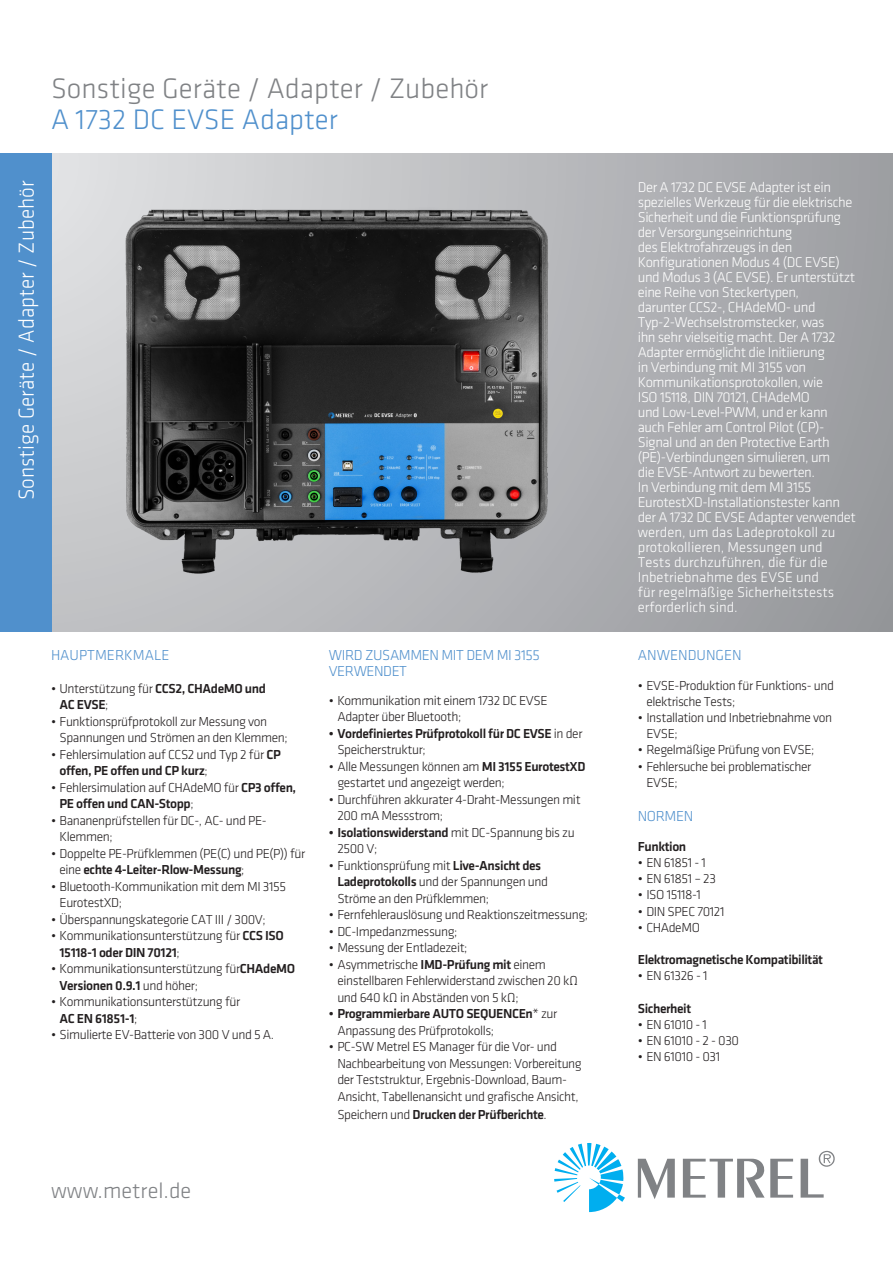
<style>
.page{position:relative;width:893px;height:1263px;background:#fff}
.page>*{position:absolute;margin:0;border:0;box-sizing:border-box;transform-origin:0 0}
.naslov{font:300 29.25px "Klavika";color:#808285}
.naslov-2{font:300 29.25px "Klavika";color:#5090cc}
.naslov-3{font:300 22.5px "Klavika";color:#fff;scale:.95 1}
.t1{font:300 22.5px "Klavika";color:#808285}
.Bulet_FUNCTIONS{font:300 15px/16.5px "Klavika";letter-spacing:-.03em;color:#5090cc}
.Bulet_FUNCTIONS-2{font:300 15px "Klavika";color:#5090cc}
.podnaslov{font:300 14.7px/15px "Klavika";letter-spacing:-.03em;color:#fff}
.t2{font:300 13.5px/16.5px "Klavika";letter-spacing:-.03em;color:#231f20}
.Bulet_APPLICATIONS{font:500 13.5px/16.5px "Klavika";letter-spacing:-.03em;color:#231f20}
.s1{font-weight:300}
.s2{font-weight:500}
</style>
<div class="page">
<div style="left:0;top:153px;width:893px;height:478px;background:linear-gradient(to right,#d8d9db,#9b9ca0)"></div>
<svg style="left:554px;top:1143px;width:71px;height:69px"></svg>
<svg style="left:638px;top:1150px;width:197px;height:49px"></svg>
<div style="left:0;top:153px;width:51px;height:478px;background:#5090cc"></div>
<img style="left:124px;top:200px;width:428px;height:384px">
<p class="naslov" style="left:51px;top:72px;width:439px">Sonstige Geräte / Adapter / Zubehör</p>
<p class="naslov-2" style="left:51px;top:104px;width:289px">A 1732 DC EVSE Adapter</p>
<p class="naslov-3" style="left:14px;top:500px;width:338px;rotate:-90deg">Sonstige Geräte / Adapter / Zubehör</p>
<p class="Bulet_FUNCTIONS-2" style="left:51px;top:647px;width:120px">HAUPTMERKMALE</p>
<p class="Bulet_APPLICATIONS" style="left:60px;top:680px;width:208px;text-indent:-9px"><span class="s1">• Unterstützung für</span> CCS2, CHAdeMO und<br>AC EVSE<span class="s1">;</span></p>
<p class="t2" style="left:60px;top:713px;width:230px;text-indent:-9px">• Funktionsprüfprotokoll zur Messung von<br>Spannungen und Strömen an den Klemmen;</p>
<p class="t2" style="left:60px;top:746px;width:223px;text-indent:-9px">• Fehlersimulation auf CCS2 und Typ 2 für <span class="s2">CP offen, PE offen und CP kurz</span>;</p>
<p class="t2" style="left:60px;top:779px;width:238px;text-indent:-9px">• Fehlersimulation auf CHAdeMO für <span class="s2">CP3 offen,<br>PE offen und CAN-Stopp</span>;</p>
<p class="t2" style="left:60px;top:812px;width:209px;text-indent:-9px">• Bananenprüfstellen für DC-, AC- und PE-<br>Klemmen;</p>
<p class="t2" style="left:60px;top:845px;width:247px;text-indent:-9px">• Doppelte PE-Prüfklemmen (PE(C) und PE(P)) für eine <span class="s2">echte 4-Leiter-Rlow-Messung</span>;</p>
<p class="t2" style="left:60px;top:878px;width:228px;text-indent:-9px">• Bluetooth-Kommunikation mit dem MI 3155<br>EurotestXD;</p>
<p class="t2" style="left:51px;top:911px;width:216px">• Überspannungskategorie CAT III / 300V;</p>
<p class="t2" style="left:60px;top:928px;width:226px;text-indent:-9px">• Kommunikationsunterstützung für <span class="s2">CCS ISO<br>15118-1 oder DIN 70121</span>;</p>
<p class="t2" style="left:60px;top:961px;width:237px;text-indent:-9px">• Kommunikationsunterstützung für<span class="s2">CHAdeMO<br>Versionen 0.9.1</span> und höher;</p>
<p class="t2" style="left:60px;top:994px;width:182px;text-indent:-9px">• Kommunikationsunterstützung für<br><span class="s2">AC EN 61851-1</span>;</p>
<p class="t2" style="left:51px;top:1027px;width:225px">• Simulierte EV-Batterie von 300 V und 5 A.</p>
<p class="Bulet_FUNCTIONS" style="left:329px;top:647px;width:213px">WIRD ZUSAMMEN MIT DEM MI 3155<br>VERWENDET</p>
<p class="t2" style="left:337px;top:692px;width:212px;text-indent:-9px">• Kommunikation mit einem 1732 DC EVSE<br>Adapter über Bluetooth;</p>
<p class="Bulet_APPLICATIONS" style="left:337px;top:725px;width:247px;text-indent:-9px">• Vordefiniertes Prüfprotokoll für DC EVSE <span class="s1">in der<br>Speicherstruktur;</span></p>
<p class="t2" style="left:337px;top:758px;width:250px;text-indent:-9px">• Alle Messungen können am <span class="s2">MI 3155 EurotestXD </span>gestartet und angezeigt werden;</p>
<p class="t2" style="left:337px;top:791px;width:245px;text-indent:-9px">• Durchführen akkurater 4-Draht-Messungen mit<br>200 mA Messstrom;</p>
<p class="t2" style="left:337px;top:824px;width:239px;text-indent:-9px"><span class="s2">• Isolationswiderstand</span> mit DC-Spannung bis zu<br>2500 V;</p>
<p class="t2" style="left:337px;top:857px;width:212px;text-indent:-9px">• Funktionsprüfung mit <span class="s2">Live-Ansicht des<br>Ladeprotokolls</span> und der Spannungen und<br>Ströme an den Prüfklemmen;</p>
<p class="t2" style="left:329px;top:907px;width:261px">• Fernfehlerauslösung und Reaktionszeitmessung;</p>
<p class="t2" style="left:329px;top:923px;width:130px">• DC-Impedanzmessung;</p>
<p class="t2" style="left:329px;top:940px;width:140px">• Messung der Entladezeit;</p>
<p class="t2" style="left:337px;top:956px;width:242px;text-indent:-9px">• Asymmetrische <span class="s2">IMD-Prüfung mit</span> einem einstellbaren Fehlerwiderstand zwischen 20 kΩ und 640 kΩ in Abständen von 5 kΩ;</p>
<p class="t2" style="left:337px;top:1006px;width:222px;text-indent:-9px"><span class="s2">• Programmierbare AUTO SEQUENCEn</span>* zur<br>Anpassung des Prüfprotokolls;</p>
<p class="t2" style="left:337px;top:1039px;width:246px;text-indent:-9px">• PC-SW Metrel ES Manager für die Vor- und Nachbearbeitung von Messungen: Vorbereitung der Teststruktur, Ergebnis-Download, Baum-Ansicht, Tabellenansicht und grafische Ansicht,</p>
<p class="Bulet_APPLICATIONS" style="left:337px;top:1106px;width:211px"><span class="s1">Speichern und</span> Drucken der Prüfberichte<span class="s1">.</span></p>
<p class="t1" style="left:51px;top:1178px;width:142px">www.metrel.de</p>
<p class="podnaslov" style="left:638px;top:180px;width:219px">Der A 1732 DC EVSE Adapter ist ein spezielles Werkzeug für die elektrische<br>Sicherheit und die Funktionsprüfung der Versorgungseinrichtung<br>des Elektrofahrzeugs in den<br>Konfigurationen Modus 4 (DC EVSE) und Modus 3 (AC EVSE). Er unterstützt eine Reihe von Steckertypen,<br>darunter CCS2-, CHAdeMO- und<br>Typ-2-Wechselstromstecker, was<br>ihn sehr vielseitig macht. Der A 1732<br>Adapter ermöglicht die Initiierung<br>in Verbindung mit MI 3155 von<br>Kommunikationsprotokollen, wie<br>ISO 15118, DIN 70121, CHAdeMO<br>und Low-Level-PWM, und er kann auch Fehler am Control Pilot (CP)-<br>Signal und an den Protective Earth (PE)-Verbindungen simulieren, um<br>die EVSE-Antwort zu bewerten.<br>In Verbindung mit dem MI 3155<br>EurotestXD-Installationstester kann der A 1732 DC EVSE Adapter verwendet werden, um das Ladeprotokoll zu protokollieren, Messungen und<br>Tests durchzuführen, die für die<br>Inbetriebnahme des EVSE und<br>für regelmäßige Sicherheitstests erforderlich sind.</p>
<p class="Bulet_FUNCTIONS-2" style="left:638px;top:647px;width:105px">ANWENDUNGEN</p>
<p class="t2" style="left:646px;top:677px;width:189px;text-indent:-9px">• EVSE-Produktion für Funktions- und elektrische Tests;</p>
<p class="t2" style="left:646px;top:710px;width:187px;text-indent:-9px">• Installation und Inbetriebnahme von<br>EVSE;</p>
<p class="t2" style="left:638px;top:742px;width:178px">• Regelmäßige Prüfung von EVSE;</p>
<p class="t2" style="left:646px;top:758px;width:167px;text-indent:-9px">• Fehlersuche bei problematischer<br>EVSE;</p>
<p class="Bulet_FUNCTIONS" style="left:638px;top:808px;width:57px">NORMEN</p>
<p class="Bulet_APPLICATIONS" style="left:638px;top:838px;width:50px">Funktion</p>
<p class="t2" style="left:638px;top:854px;width:70px">• EN 61851 - 1</p>
<p class="t2" style="left:638px;top:871px;width:80px">• EN 61851 – 23</p>
<p class="t2" style="left:638px;top:887px;width:65px">• ISO 15118-1</p>
<p class="t2" style="left:638px;top:903px;width:88px">• DIN SPEC 70121</p>
<p class="t2" style="left:638px;top:919px;width:64px">• CHAdeMO</p>
<p class="Bulet_APPLICATIONS" style="left:638px;top:952px;width:187px">Elektromagnetische Kompatibilität</p>
<p class="t2" style="left:638px;top:968px;width:71px">• EN 61326 - 1</p>
<p class="Bulet_APPLICATIONS" style="left:638px;top:1000px;width:55px">Sicherheit</p>
<p class="t2" style="left:638px;top:1016px;width:71px">• EN 61010 - 1</p>
<p class="t2" style="left:638px;top:1033px;width:103px">• EN 61010 - 2 - 030</p>
<p class="t2" style="left:638px;top:1049px;width:84px">• EN 61010 - 031</p>
</div>
